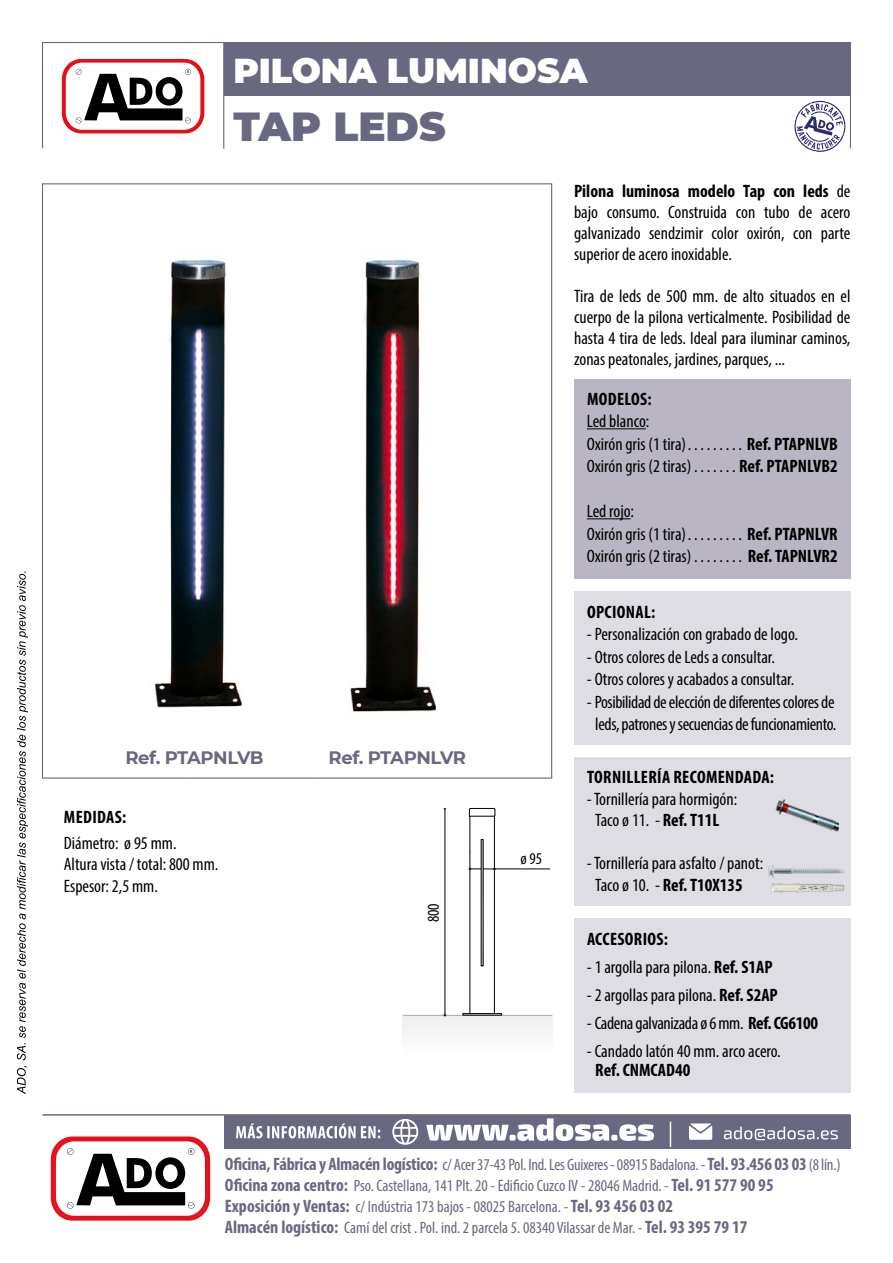
<style>
.page{position:relative;width:893px;height:1263px;background:#fff}
.page>*{position:absolute;margin:0;border:0;box-sizing:border-box;transform-origin:0 0}
.t1{font:900 40.5px "Montserrat";color:#696881}
.t2{font:900 34.5px "Montserrat";color:#fff}
.t3{font:condensed 18px/21px "Myriad Pro";color:#000}
.t4{font:700 condensed 18px "Myriad Pro";letter-spacing:.005em;color:#000}
.t5{font:condensed 18px/22.5px "Myriad Pro";letter-spacing:-.02em;color:#000;text-align:center}
.t6{font:700 18px "Montserrat";letter-spacing:-.03em;color:#696881}
.t7{font:condensed 16.5px/21px "Myriad Pro";color:#696881}
.t8{font:condensed 16.5px "Myriad Pro";color:#000}
.s1{font-weight:700}
.s2{font-weight:700;font-size:18px}
</style>
<div class="page">
<div style="left:42px;top:42px;width:809px;height:107px;border:1px solid #696881"></div>
<hr style="left:223px;top:43px;width:1px;height:106px;background:#696881">
<div style="left:224px;top:43px;width:626px;height:53px;background:#696881"></div>
<svg style="left:62px;top:59px;width:142px;height:74px"></svg>
<div style="left:224px;top:1115px;width:626px;height:33px;background:#696881"></div>
<svg style="left:236px;top:1123px;width:144px;height:15px"></svg>
<hr style="left:43px;top:1114px;width:807px;height:2px;background:#696881">
<svg style="left:392px;top:1119px;width:26px;height:26px"></svg>
<svg style="left:426px;top:1118px;width:228px;height:23px"></svg>
<svg style="left:724px;top:1127px;width:114px;height:13px"></svg>
<svg style="left:689px;top:1123px;width:23px;height:17px"></svg>
<svg style="left:670px;top:1121px;width:1px;height:26px"></svg>
<svg style="left:51px;top:1136px;width:159px;height:84px"></svg>
<svg style="left:17px;top:571px;width:11px;height:523px"></svg>
<hr style="left:403px;top:1015px;width:149px;height:1px;background:#9d9d9c">
<div style="left:403px;top:1016px;width:149px;height:40px;background:#f6f6f6"></div>
<hr style="left:470px;top:869px;width:80px;height:1px;background:#000">
<hr style="left:445px;top:808px;width:1px;height:207px;background:#000">
<svg style="left:469px;top:808px;width:27px;height:205px"></svg>
<div style="left:463px;top:1013px;width:39px;height:2px;border:1px solid #000"></div>
<div style="left:574px;top:757px;width:276px;height:148px;background:#dfdde4"></div>
<img style="left:768px;top:865px;width:77px;height:28px">
<img style="left:775px;top:799px;width:64px;height:32px">
<div style="left:574px;top:918px;width:276px;height:175px;background:#dfdde4"></div>
<img style="left:154px;top:258px;width:88px;height:450px">
<img style="left:350px;top:259px;width:86px;height:453px">
<div style="left:574px;top:379px;width:276px;height:200px;background:#b9b5c2"></div>
<hr style="left:587px;top:428px;width:59px;height:1px;background:#000">
<hr style="left:587px;top:518px;width:44px;height:1px;background:#000">
<div style="left:574px;top:591px;width:276px;height:153px;background:#dfdde4"></div>
<svg style="left:794px;top:101px;width:52px;height:51px"></svg>
<h2 class="t2" style="left:233px;top:45px;width:356px">PILONA LUMINOSA</h2>
<h1 class="t1" style="left:233px;top:96px;width:214px">TAP LEDS</h1>
<p class="t3" style="left:574px;top:180px;width:278px;text-align:justify"><span class="s1">Pilona luminosa modelo Tap con leds</span> de bajo consumo. Construida con tubo de acero galvanizado sendzimir color oxirón, con parte superior de acero inoxidable.</p>
<p class="t3" style="left:574px;top:285px;width:278px;text-align:justify">Tira de leds de 500 mm. de alto situados en el cuerpo de la pilona verticalmente. Posibilidad de hasta 4 tira de leds. Ideal para iluminar caminos, zonas peatonales, jardines, parques, ...</p>
<p class="t4" style="left:587px;top:388px;width:66px">MODELOS:</p>
<p class="t3" style="left:587px;top:410px;width:101px;line-height:22.5px">Led blanco:<br>Oxirón gris (1 tira)</p>
<p class="t4" style="left:747px;top:432px;width:92px">Ref. PTAPNLVB</p>
<p class="t3" style="left:587px;top:455px;width:106px">Oxirón gris (2 tiras)</p>
<p class="t4" style="left:739px;top:455px;width:100px">Ref. PTAPNLVB2</p>
<p class="t3" style="left:587px;top:500px;width:101px;line-height:22.5px">Led rojo:<br>Oxirón gris (1 tira)</p>
<p class="t4" style="left:747px;top:522px;width:92px">Ref. PTAPNLVR</p>
<p class="t6" style="left:125px;top:744px;width:140px">Ref. PTAPNLVB</p>
<p class="t6" style="left:328px;top:744px;width:139px">Ref. PTAPNLVR</p>
<p class="t4" style="left:64px;top:806px;width:64px">MEDIDAS:</p>
<p class="t3" style="left:64px;top:832px;width:156px;line-height:21.6px">Diámetro: ø 95 mm.<br>Altura vista / total: 800 mm.<br>Espesor: 2,5 mm.</p>
<p class="t8" style="left:424px;top:922px;width:21px;rotate:-90deg">800</p>
<p class="t8" style="left:520px;top:848px;width:23px">ø 95</p>
<p class="t3" style="left:587px;top:545px;width:106px">Oxirón gris (2 tiras)</p>
<p class="t4" style="left:748px;top:545px;width:91px">Ref. TAPNLVR2</p>
<p class="t4" style="left:587px;top:600px;width:70px">OPCIONAL:</p>
<p class="t3" style="left:587px;top:623px;width:213px">- Personalización con grabado de logo.</p>
<p class="t3" style="left:587px;top:646px;width:190px">- Otros colores de Leds a consultar.</p>
<p class="t3" style="left:587px;top:668px;width:209px">- Otros colores y acabados a consultar.</p>
<p class="t5" style="left:587px;top:690px;width:251px">- Posibilidad de elección de diferentes colores de leds, patrones y secuencias de funcionamiento.</p>
<p class="t4" style="left:587px;top:766px;width:188px">TORNILLERÍA RECOMENDADA:</p>
<p class="t3" style="left:587px;top:787px;width:152px;line-height:21.6px;text-align:center">- Tornillería para hormigón:<br>Taco ø 11. - <span class="s1">Ref. T11L</span></p>
<p class="t3" style="left:595px;top:852px;width:169px;line-height:21.6px;text-indent:-8px">- Tornillería para asfalto / panot:<br>Taco ø 10. - <span class="s1">Ref. T10X135</span></p>
<p class="t4" style="left:587px;top:927px;width:83px">ACCESORIOS:</p>
<p class="t3" style="left:587px;top:956px;width:187px">- 1 argolla para pilona. <span class="s1">Ref. S1AP</span></p>
<p class="t3" style="left:587px;top:984px;width:192px">- 2 argollas para pilona. <span class="s1">Ref. S2AP</span></p>
<p class="t5" style="left:587px;top:1011px;width:233px">- Cadena galvanizada ø 6 mm. <span class="s1">Ref. CG6100</span></p>
<p class="t3" style="left:587px;top:1040px;width:195px">- Candado latón 40 mm. arco acero.</p>
<p class="t4" style="left:595px;top:1059px;width:97px">Ref. CNMCAD40</p>
<p class="t7" style="left:225px;top:1153px;width:617px"><span class="s2">Oficina, Fábrica y Almacén logístico:</span> c/ Acer 37-43 Pol. Ind. Les Guixeres - 08915 Badalona. - <span class="s2">Tel. 93.456 03 03</span> (8 lín.)<br><span class="s2">Oficina zona centro:</span> Pso. Castellana, 141 Plt. 20 - Edificio Cuzco IV - 28046 Madrid. - <span class="s2">Tel. 91 577 90 95<br>Exposición y Ventas:</span> c/ Indústria 173 bajos - 08025 Barcelona. - <span class="s2">Tel. 93 456 03 02<br>Almacén logístico:</span> Camí del crist . Pol. ind. 2 parcela 5. 08340 Vilassar de Mar. - <span class="s2">Tel. 93 395 79 17</span></p>
</div>
